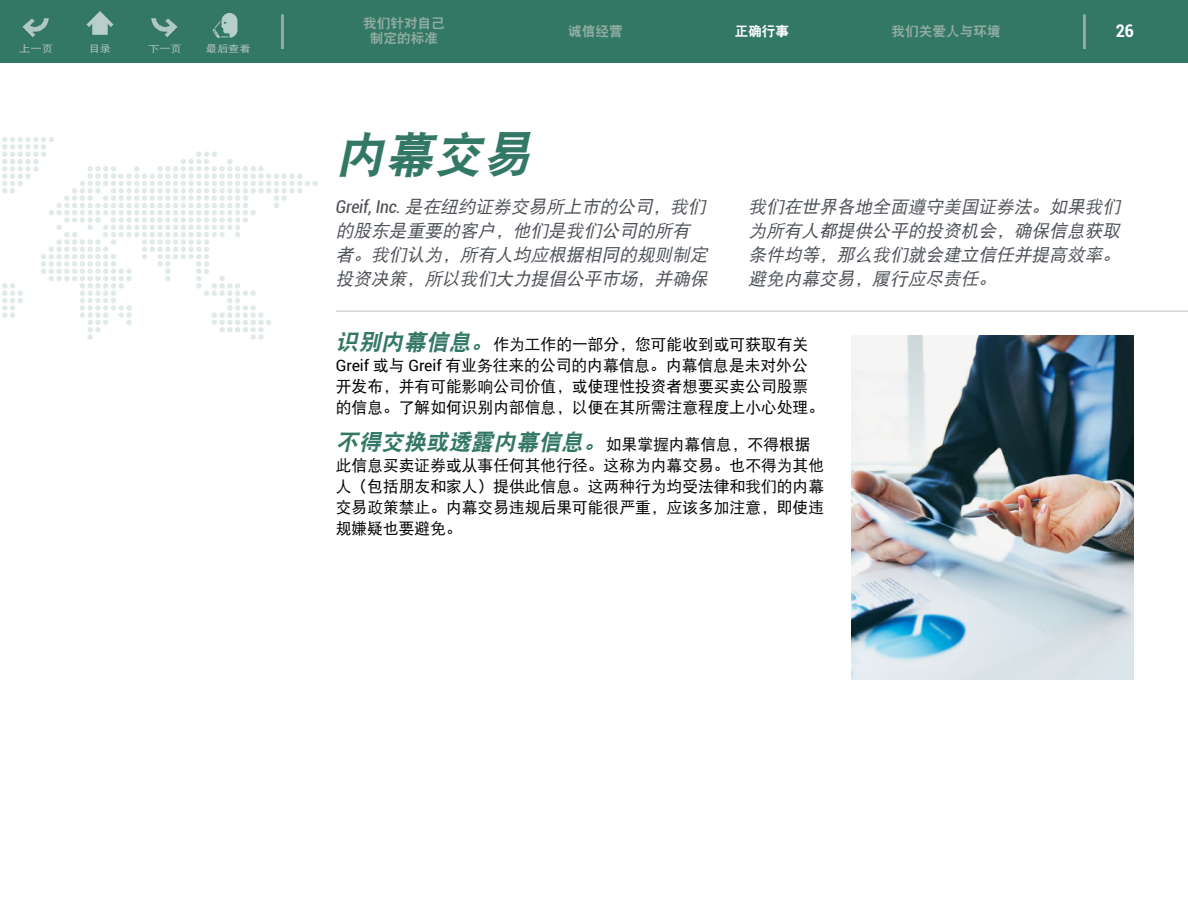
<style>
.page{position:relative;width:1188px;height:918px;background:#fff}
.page>*{position:absolute;margin:0;border:0;box-sizing:border-box;transform-origin:0 0}
.t1{font:italic 48.75px "DFP Hei W9";color:#337865}
.t2{font:italic 17.7px/24px "DFP Hei W5";color:#4d5156}
.t3{font:700 condensed 17.4px "Roboto";color:#fff}
.t4{font:15.75px/21px "DFP Hei W5";color:#000}
.t5{font:13.65px/15.1px "DFP Hei W9";color:#91aca1;text-align:center}
.t6{font:13.65px "DFP Hei W9";color:#fff}
.t7{font:9.45px "DFP Hei W5";letter-spacing:-.02em;color:#b8c7c0;scale:1.2 1}
.s1{font-family:"Roboto";font-stretch:condensed}
.s2{font-family:"DFP Hei W9";font-style:italic;font-size:22.5px;color:#337865}
.s3{font-family:"Roboto"}
</style>
<div class="page">
<div style="left:0;top:0;width:1188px;height:63px;background:#337865"></div>
<hr style="left:1083px;top:14px;width:3px;height:35px;background:#91aca1">
<hr style="left:281px;top:14px;width:3px;height:35px;background:#91aca1">
<hr style="left:336px;top:310px;width:852px;height:2px;background:#d6d5d7">
<img style="left:852px;top:336px;width:282px;height:343px">
<svg style="left:2px;top:137px;width:316px;height:203px"></svg>
<img style="left:22px;top:18px;width:27px;height:20px">
<svg style="left:86px;top:11px;width:27px;height:24px"></svg>
<img style="left:151px;top:18px;width:27px;height:20px">
<svg style="left:212px;top:13px;width:25px;height:25px"></svg>
<p class="t7" style="left:19px;top:44px;width:30px">上一页</p>
<p class="t7" style="left:89px;top:44px;width:20px">目录</p>
<p class="t7" style="left:148px;top:44px;width:30px">下一页</p>
<p class="t7" style="left:206px;top:44px;width:39px">最后查看</p>
<p class="t5" style="left:363px;top:16px;width:83px">我们针对自己制定的标准</p>
<p class="t5" style="left:568px;top:23px;width:56px">诚信经营</p>
<p class="t6" style="left:735px;top:24px;width:56px">正确行事</p>
<p class="t5" style="left:892px;top:23px;width:111px">我们关爱人与环境</p>
<p class="t3" style="left:1116px;top:21px;width:20px">26</p>
<h1 class="t1" style="left:336px;top:130px;width:207px">内幕交易</h1>
<p class="t2" style="left:336px;top:194px;width:377px"><span class="s1">G r e i f, I n c .</span> 是在纽约证券交易所上市的公司，我们的股东是重要的客户，他们是我们公司的所有者。我们认为，所有人均应根据相同的规则制定投资决策，所以我们大力提倡公平市场，并确保</p>
<p class="t2" style="left:748px;top:194px;width:377px;text-align:justify">我们在世界各地全面遵守美国证券法。如果我们为所有人都提供公平的投资机会，确保信息获取条件均等，那么我们就会建立信任并提高效率。避免内幕交易，履行应尽责任。</p>
<p class="t4" style="left:336px;top:333px;width:490px"><span class="s2">识别内幕信息。</span>作为工作的一部分，您可能收到或可获取有关<span class="s3">Greif</span> 或与 <span class="s3">Greif</span> 有业务往来的公司的内幕信息。内幕信息是未对外公开发布，并有可能影响公司价值，或使理性投资者想要买卖公司股票的信息。了解如何识别内部信息，以便在其所需注意程度上小心处理。</p>
<p class="t4" style="left:336px;top:434px;width:490px"><span class="s2">不得交换或透露内幕信息。</span>如果掌握内幕信息，不得根据此信息买卖证券或从事任何其他行径。这称为内幕交易。也不得为其他人（包括朋友和家人）提供此信息。这两种行为均受法律和我们的内幕交易政策禁止。内幕交易违规后果可能很严重，应该多加注意，即使违规嫌疑也要避免。</p>
</div>
